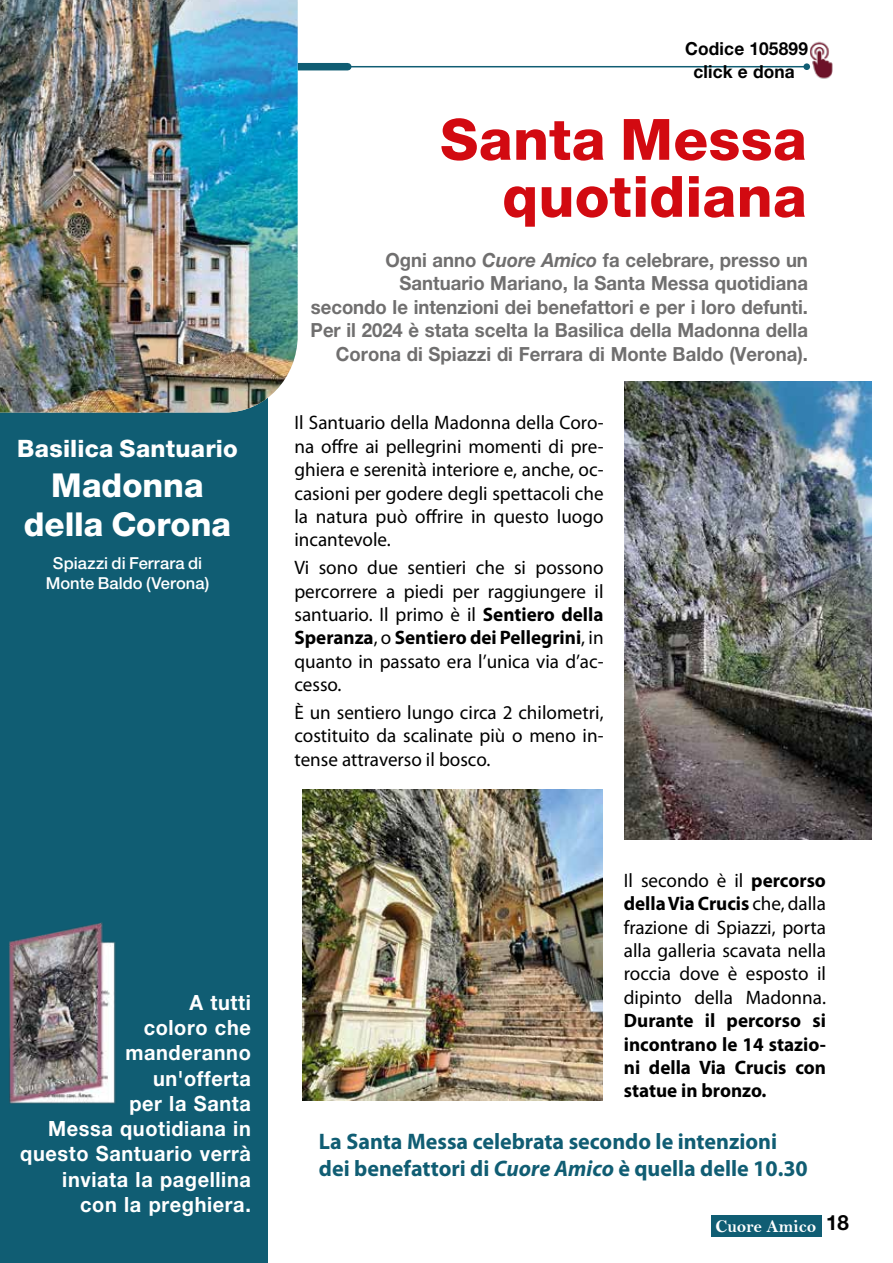
<style>
.page{position:relative;width:893px;height:1263px;background:#fff}
.page>*{position:absolute;margin:0;border:0;box-sizing:border-box;transform-origin:0 0}
.t1{font:800 57px/57px "Helvetica Neue LT Pro";letter-spacing:.005em;color:#d20a11;text-align:right}
.t2{font:800 33px/39.6px "Helvetica Neue LT Pro";color:#fff;text-align:center}
.t3{font:800 24px "Helvetica Neue LT Pro";letter-spacing:.01em;color:#fff}
.t4{font:700 22.5px/27px "Myriad Pro";color:#105d73}
.t5{font:700 21px/25.2px "Helvetica Neue LT Pro";letter-spacing:.03em;color:#fff;text-align:right;scale:.95 1}
.t6{font:19.5px/23.4px "Myriad Pro";color:#000;text-align:justify}
.t7{font:700 19.5px/23.4px "Helvetica Neue LT Pro";color:#706f6f;text-align:right;scale:.95 1}
.t8{font:700 19.5px/23.4px "Myriad Pro";color:#000;text-align:justify}
.t9{font:700 18px "Helvetica Neue LT Pro";letter-spacing:.01em;color:#000;scale:.96 1}
.t10{font:18px "Bell MT Bold";color:#fff}
.t11{font:500 16.5px/19.8px "Helvetica Neue LT Pro";letter-spacing:.005em;color:#fff;text-align:center}
.s1{font-style:italic}
.s2{font-weight:700}
.s3{font-family:"Helvetica Neue LT Pro";font-weight:700;font-size:21px;color:#000}
</style>
<div class="page">
<div style="left:274px;top:63px;width:74px;height:7px;background:#105d73"></div>
<hr style="left:245px;top:66px;width:562px;height:1px;background:#105d73">
<svg style="left:803px;top:63px;width:7px;height:7px"></svg>
<div style="left:711px;top:1215px;width:110px;height:21px;background:#105d73"></div>
<div style="left:0;top:0;width:268px;height:1263px;background:#105d73"></div>
<img style="left:0;top:0;width:298px;height:412px">
<img style="left:9px;top:922px;width:107px;height:182px">
<img style="left:625px;top:381px;width:246px;height:459px">
<img style="left:303px;top:789px;width:300px;height:312px">
<img style="left:806px;top:41px;width:27px;height:37px">
<p class="t3" style="left:17px;top:434px;width:222px">Basilica Santuario</p>
<h2 class="t2" style="left:24px;top:465px;width:209px">Madonna della Corona</h2>
<p class="t11" style="left:46px;top:553px;width:165px">Spiazzi di Ferrara di<br>Monte Baldo (Verona)</p>
<p class="t5" style="left:20px;top:989px;width:244px">A tutti<br>coloro che manderanno<br>un'offerta<br>per la Santa<br>Messa quotidiana in questo Santuario verrà inviata la pagellina<br>con la preghiera.</p>
<p class="t9" style="left:685px;top:38px;width:129px">Codice 105899</p>
<p class="t9" style="left:693px;top:61px;width:107px">click e dona</p>
<h1 class="t1" style="left:440px;top:111px;width:368px">Santa Messa quotidiana</h1>
<p class="t7" style="left:311px;top:248px;width:525px">Ogni anno <span class="s1">Cuore Amico</span> fa celebrare, presso un Santuario Mariano, la Santa Messa quotidiana<br>secondo le intenzioni dei benefattori e per i loro defunti.<br>Per il 2024 è stata scelta la Basilica della Madonna della Corona di Spiazzi di Ferrara di Monte Baldo (Verona).</p>
<p class="t6" style="left:294px;top:411px;width:311px">Il Santuario della Madonna della Coro&shy;na offre ai pellegrini momenti di pre&shy;ghiera e serenità interiore e, anche, oc&shy;casioni per godere degli spettacoli che la natura può offrire in questo luogo incantevole.</p>
<p class="t6" style="left:294px;top:555px;width:311px">Vi sono due sentieri che si possono percorrere a piedi per raggiungere il santuario. Il primo è il <span class="s2">Sentiero della Speranza</span>, o <span class="s2">Sentiero dei Pellegrini</span>, in quanto in passato era l’unica via d’ac&shy;cesso.</p>
<p class="t6" style="left:294px;top:700px;width:311px">È un sentiero lungo circa 2 chilometri, costituito da scalinate più o meno in&shy;tense attraverso il bosco.</p>
<p class="t6" style="left:624px;top:868px;width:204px">Il secondo è il <span class="s2">percorso della Via Crucis</span> che, dalla frazione di Spiazzi, porta alla galleria scavata nella roccia dove è esposto il dipinto della Madonna.</p>
<p class="t8" style="left:624px;top:1008px;width:204px">Durante il percorso si incontrano le 14 stazio&shy;ni della Via Crucis con statue in bronzo.</p>
<p class="t4" style="left:319px;top:1127px;width:490px">La Santa Messa celebrata secondo le intenzioni dei benefattori di <span class="s1">Cuore Amico</span> è quella delle 10.30</p>
<p class="t10" style="left:716px;top:1215px;width:135px">Cuore Amico <span class="s3">18</span></p>
</div>
